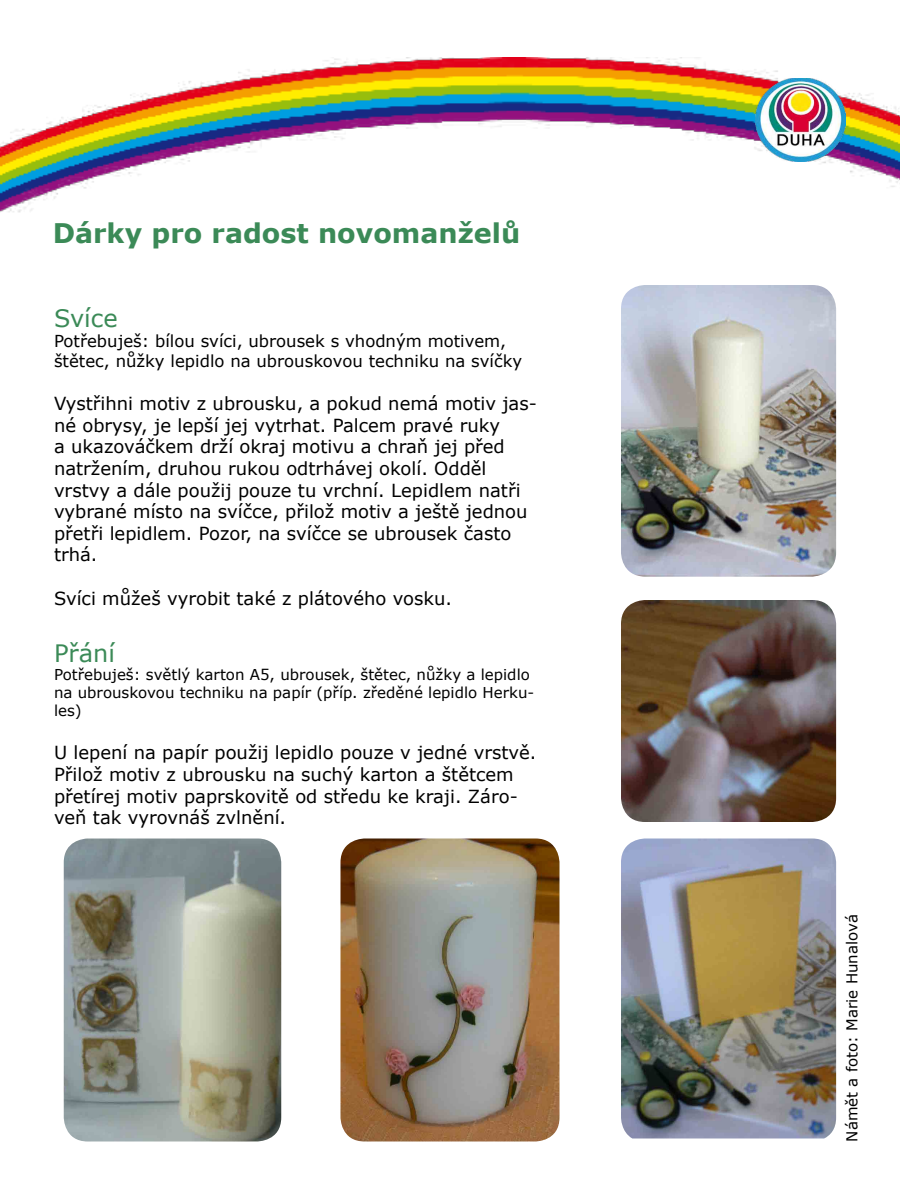
<style>
.page{position:relative;width:900px;height:1200px;background:#fff}
.page>*{position:absolute;margin:0;border:0;box-sizing:border-box;transform-origin:0 0}
.t1{font:700 27px "Verdana";color:#3b8a57}
.t2{font:24px "Verdana";color:#3b8a57}
.t3{font:18px/21.6px "Verdana";color:#000}
.t4{font:16.5px/19.8px "Verdana";color:#000}
.t5{font:15px/18px "Verdana";color:#000}
</style>
<div class="page">
<img style="left:0;top:57px;width:900px;height:156px">
<img style="left:755px;top:78px;width:91px;height:84px">
<img style="left:621px;top:285px;width:215px;height:292px">
<img style="left:621px;top:600px;width:215px;height:222px">
<img style="left:621px;top:838px;width:215px;height:300px">
<img style="left:340px;top:838px;width:220px;height:303px">
<img style="left:64px;top:839px;width:217px;height:303px">
<h1 class="t1" style="left:53px;top:214px;width:469px">Dárky pro radost novomanželů</h1>
<h2 class="t2" style="left:54px;top:302px;width:65px">Svíce</h2>
<p class="t4" style="left:54px;top:331px;width:470px">Potřebuješ: bílou svíci, ubrousek s vhodným motivem, štětec, nůžky lepidlo na ubrouskovou techniku na svíčky</p>
<p class="t3" style="left:54px;top:393px;width:484px">Vystřihni motiv z ubrousku, a pokud nemá motiv jas&shy;né obrysy, je lepší jej vytrhat. Palcem pravé ruky<br>a ukazováčkem drží okraj motivu a chraň jej před natržením, druhou rukou odtrhávej okolí. Odděl vrstvy a dále použij pouze tu vrchní. Lepidlem natři vybrané místo na svíčce, přilož motiv a ještě jednou přetři lepidlem. Pozor, na svíčce se ubrousek často trhá.</p>
<p class="t3" style="left:54px;top:587px;width:400px">Svíci můžeš vyrobit také z plátového vosku.</p>
<h2 class="t2" style="left:54px;top:637px;width:62px">Přání</h2>
<p class="t5" style="left:54px;top:666px;width:482px">Potřebuješ: světlý karton A5, ubrousek, štětec, nůžky a lepidlo na ubrouskovou techniku na papír (příp. zředěné lepidlo Herku&shy;les)</p>
<p class="t3" style="left:54px;top:742px;width:484px">U lepení na papír použij lepidlo pouze v jedné vrstvě.<br>Přilož motiv z ubrousku na suchý karton a štětcem přetírej motiv paprskovitě od středu ke kraji. Záro&shy;veň tak vyrovnáš zvlnění.</p>
<p class="t5" style="left:843px;top:1142px;width:229px;rotate:-90deg">Námět a foto: Marie Hunalová</p>
</div>
